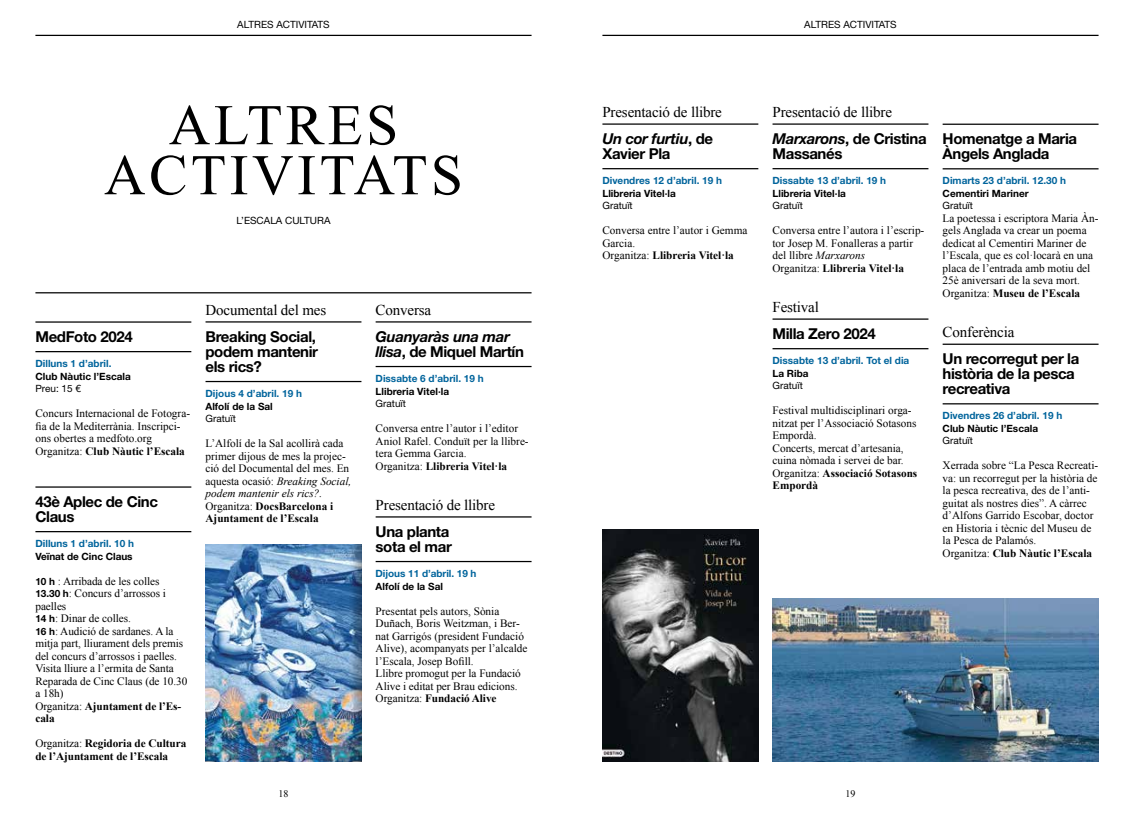
<style>
.page{position:relative;width:1134px;height:815px;background:#fff}
.page>*{position:absolute;margin:0;border:0;box-sizing:border-box;transform-origin:0 0}
.t1{font:57.5px/50px "Times New Roman";letter-spacing:.06em;color:#000;text-align:center}
.t2{font:700 15px/15px "Helvetica Neue LT Std";letter-spacing:-.025em;color:#000}
.t3{font:15px "Times New Roman";letter-spacing:-.01em;color:#000}
.t4{font:italic 700 15px/15px "Helvetica Neue LT Std";letter-spacing:-.025em;color:#000}
.t5{font:11.25px/12.5px "Times New Roman";color:#000}
.t6{font:700 11.25px/12.5px "Times New Roman";letter-spacing:-.005em;color:#000}
.t7{font:700 10px "Helvetica Neue LT Std";color:#00649c}
.t8{font:700 10px "Helvetica Neue LT Std";color:#000}
.t9{font:10px "Helvetica Neue LT Std";color:#000}
.t10{font:10px "Times New Roman";color:#000}
.s1{font-weight:700}
.s2{font-family:"Helvetica Neue LT Std";font-weight:700;font-size:10px}
.s3{font-weight:400}
.s4{font-style:italic}
.s5{font-style:normal}
</style>
<div class="page">
<hr style="left:602px;top:35px;width:496px;height:1px;background:#000">
<hr style="left:35px;top:35px;width:496px;height:1px;background:#000">
<hr style="left:35px;top:292px;width:496px;height:1px;background:#000">
<hr style="left:35px;top:321px;width:156px;height:2px;background:#000">
<hr style="left:35px;top:351px;width:156px;height:1px;background:#000">
<hr style="left:35px;top:486px;width:156px;height:2px;background:#000">
<hr style="left:35px;top:531px;width:156px;height:1px;background:#000">
<hr style="left:206px;top:321px;width:155px;height:2px;background:#000">
<hr style="left:206px;top:381px;width:155px;height:1px;background:#000">
<hr style="left:376px;top:321px;width:155px;height:2px;background:#000">
<hr style="left:376px;top:366px;width:155px;height:1px;background:#000">
<hr style="left:376px;top:516px;width:155px;height:2px;background:#000">
<hr style="left:376px;top:561px;width:155px;height:1px;background:#000">
<hr style="left:943px;top:124px;width:155px;height:1px;background:#000">
<hr style="left:943px;top:168px;width:155px;height:1px;background:#000">
<hr style="left:943px;top:344px;width:155px;height:1px;background:#000">
<hr style="left:943px;top:403px;width:155px;height:1px;background:#000">
<hr style="left:602px;top:123px;width:156px;height:2px;background:#000">
<hr style="left:602px;top:168px;width:156px;height:1px;background:#000">
<hr style="left:772px;top:123px;width:156px;height:2px;background:#000">
<hr style="left:772px;top:168px;width:156px;height:1px;background:#000">
<hr style="left:772px;top:318px;width:156px;height:2px;background:#000">
<hr style="left:772px;top:348px;width:156px;height:1px;background:#000">
<img style="left:206px;top:545px;width:155px;height:217px">
<img style="left:602px;top:529px;width:156px;height:233px">
<img style="left:772px;top:599px;width:326px;height:163px">
<p class="t9" style="left:237px;top:19px;width:94px">ALTRES ACTIVITATS</p>
<p class="t9" style="left:804px;top:19px;width:94px">ALTRES ACTIVITATS</p>
<h1 class="t1" style="left:104px;top:99px;width:360px">ALTRES<br>ACTIVITATS</h1>
<p class="t9" style="left:236px;top:215px;width:96px">L’ESCALA CULTURA</p>
<h2 class="t2" style="left:35px;top:329px;width:99px">MedFoto 2024</h2>
<p class="t7" style="left:35px;top:357px;width:78px">Dilluns 1 d’abril.</p>
<p class="t8" style="left:35px;top:370px;width:97px">Club Nàutic l’Escala</p>
<p class="t9" style="left:35px;top:383px;width:47px">Preu: 15 €</p>
<p class="t5" style="left:35px;top:407px;width:156px">Concurs Internacional de Fotogra&shy;fia de la Mediterrània. Inscripci&shy;ons obertes a medfoto.org<br>Organitza: <span class="s1">Club Nàutic l’Escala</span></p>
<h2 class="t2" style="left:35px;top:494px;width:124px">43è Aplec de Cinc<br>Claus</h2>
<p class="t7" style="left:35px;top:537px;width:100px">Dilluns 1 d’abril. 10 h</p>
<p class="t8" style="left:35px;top:550px;width:99px">Veïnat de Cinc Claus</p>
<p class="t5" style="left:35px;top:574px;width:153px"><span class="s2">10 h</span> : Arribada de les colles<br><span class="s2">13.30 h</span>: Concurs d’arrossos i paelles<br><span class="s2">14 h</span>: Dinar de colles.<br><span class="s2">16 h</span>: Audició de sardanes. A la mitja part, lliurament dels premis del concurs d’arrossos i paelles.<br>Visita lliure a l’ermita de Santa<br>Reparada de Cinc Claus (de 10.30 a 18h)<br>Organitza: <span class="s1">Ajuntament de l’Es&shy;cala</span></p>
<p class="t6" style="left:35px;top:737px;width:152px"><span class="s3">Organitza:</span> Regidoria de Cultura de l’Ajuntament de l’Escala</p>
<h2 class="t3" style="left:206px;top:299px;width:122px">Documental del mes</h2>
<h2 class="t2" style="left:206px;top:329px;width:114px">Breaking Social, podem mantenir els rics?</h2>
<p class="t7" style="left:206px;top:387px;width:98px">Dijous 4 d’abril. 19 h</p>
<p class="t8" style="left:206px;top:400px;width:69px">Alfolí de la Sal</p>
<p class="t9" style="left:206px;top:413px;width:32px">Gratuït</p>
<p class="t5" style="left:206px;top:437px;width:147px">L’Alfolí de la Sal acollirà cada primer dijous de mes la projec&shy;ció del Documental del mes. En aquesta ocasió: <span class="s4">Breaking Social, podem mantenir els rics?.<br></span>Organitza: <span class="s1">DocsBarcelona i<br>Ajuntament de l’Escala</span></p>
<h2 class="t3" style="left:376px;top:299px;width:57px">Conversa</h2>
<h2 class="t4" style="left:376px;top:329px;width:150px">Guanyaràs una mar llisa<span class="s5">, de Miquel Martín</span></h2>
<p class="t7" style="left:376px;top:372px;width:110px">Dissabte 6 d’abril. 19 h</p>
<p class="t8" style="left:376px;top:385px;width:75px">Llibreria Vitel·la</p>
<p class="t9" style="left:376px;top:398px;width:32px">Gratuït</p>
<p class="t5" style="left:376px;top:422px;width:155px">Conversa entre l’autor i l’editor<br>Aniol Rafel. Conduït per la llibre&shy;tera Gemma Garcia.<br>Organitza: <span class="s1">Llibreria Vitel·la</span></p>
<h2 class="t3" style="left:376px;top:494px;width:121px">Presentació de llibre</h2>
<h2 class="t2" style="left:376px;top:524px;width:78px">Una planta sota el mar</h2>
<p class="t7" style="left:376px;top:567px;width:102px">Dijous 11 d’abril. 19 h</p>
<p class="t8" style="left:376px;top:580px;width:69px">Alfolí de la Sal</p>
<p class="t5" style="left:376px;top:604px;width:153px">Presentat pels autors, Sònia<br>Duñach, Boris Weitzman, i Ber&shy;nat Garrigós (president Fundació<br>Alive), acompanyats per l’alcalde l’Escala, Josep Bofill.<br>Llibre promogut per la Fundació<br>Alive i editat per Brau edicions.<br>Organitza: <span class="s1">Fundació Alive</span></p>
<h2 class="t3" style="left:602px;top:102px;width:121px">Presentació de llibre</h2>
<h2 class="t2" style="left:602px;top:131px;width:112px"><span class="s4">Un cor furtiu</span>, de<br>Xavier Pla</h2>
<p class="t7" style="left:602px;top:174px;width:121px">Divendres 12 d’abril. 19 h</p>
<p class="t8" style="left:602px;top:187px;width:75px">Llibreria Vitel·la</p>
<p class="t9" style="left:602px;top:200px;width:32px">Gratuït</p>
<p class="t5" style="left:602px;top:224px;width:146px">Conversa entre l’autor i Gemma<br>Garcia.<br>Organitza: <span class="s1">Llibreria Vitel·la</span></p>
<h2 class="t3" style="left:772px;top:102px;width:121px">Presentació de llibre</h2>
<h2 class="t2" style="left:772px;top:131px;width:156px"><span class="s4">Marxarons</span>, de Cristina<br>Massanés</h2>
<p class="t7" style="left:772px;top:174px;width:115px">Dissabte 13 d’abril. 19 h</p>
<p class="t8" style="left:772px;top:187px;width:75px">Llibreria Vitel·la</p>
<p class="t9" style="left:772px;top:200px;width:32px">Gratuït</p>
<p class="t5" style="left:772px;top:224px;width:153px">Conversa entre l’autora i l’escrip&shy;tor Josep M. Fonalleras a partir del llibre <span class="s4">Marxarons<br></span>Organitza: <span class="s1">Llibreria Vitel·la</span></p>
<h2 class="t3" style="left:772px;top:297px;width:48px">Festival</h2>
<h2 class="t2" style="left:772px;top:326px;width:105px">Milla Zero 2024</h2>
<p class="t7" style="left:772px;top:354px;width:138px">Dissabte 13 d’abril. Tot el dia</p>
<p class="t8" style="left:772px;top:367px;width:38px">La Riba</p>
<p class="t9" style="left:772px;top:380px;width:32px">Gratuït</p>
<p class="t5" style="left:772px;top:404px;width:146px">Festival multidisciplinari orga&shy;nitzat per l’Associació Sotasons<br>Empordà.<br>Concerts, mercat d’artesania, cuina nòmada i servei de bar.<br>Organitza: <span class="s1">Associació Sotasons<br>Empordà</span></p>
<p class="t10" style="left:278px;top:787px;width:11px">18</p>
<p class="t10" style="left:845px;top:787px;width:11px">19</p>
<h2 class="t2" style="left:943px;top:131px;width:136px">Homenatge a Maria<br>Àngels Anglada</h2>
<p class="t7" style="left:943px;top:175px;width:125px">Dimarts 23 d’abril. 12.30 h</p>
<p class="t8" style="left:943px;top:187px;width:88px">Cementiri Mariner</p>
<p class="t9" style="left:943px;top:200px;width:32px">Gratuït</p>
<p class="t5" style="left:943px;top:212px;width:157px">La poetessa i escriptora Maria Àn&shy;gels Anglada va crear un poema dedicat al Cementiri Mariner de l’Escala, que es col·locarà en una placa de l’entrada amb motiu del<br>25è aniversari de la seva mort.<br>Organitza: <span class="s1">Museu de l’Escala</span></p>
<h2 class="t3" style="left:943px;top:322px;width:73px">Conferència</h2>
<h2 class="t2" style="left:943px;top:351px;width:138px">Un recorregut per la història de la pesca recreativa</h2>
<p class="t7" style="left:943px;top:410px;width:121px">Divendres 26 d’abril. 19 h</p>
<p class="t8" style="left:943px;top:422px;width:97px">Club Nàutic l’Escala</p>
<p class="t9" style="left:943px;top:435px;width:32px">Gratuït</p>
<p class="t5" style="left:943px;top:459px;width:157px">Xerrada sobre “La Pesca Recreati&shy;va: un recorregut per la història de la pesca recreativa, des de l’anti&shy;guitat als nostres dies”. A càrrec d’Alfons Garrido Escobar, doctor en Historia i tècnic del Museu de la Pesca de Palamós.<br>Organitza: <span class="s1">Club Nàutic l’Escala</span></p>
</div>
